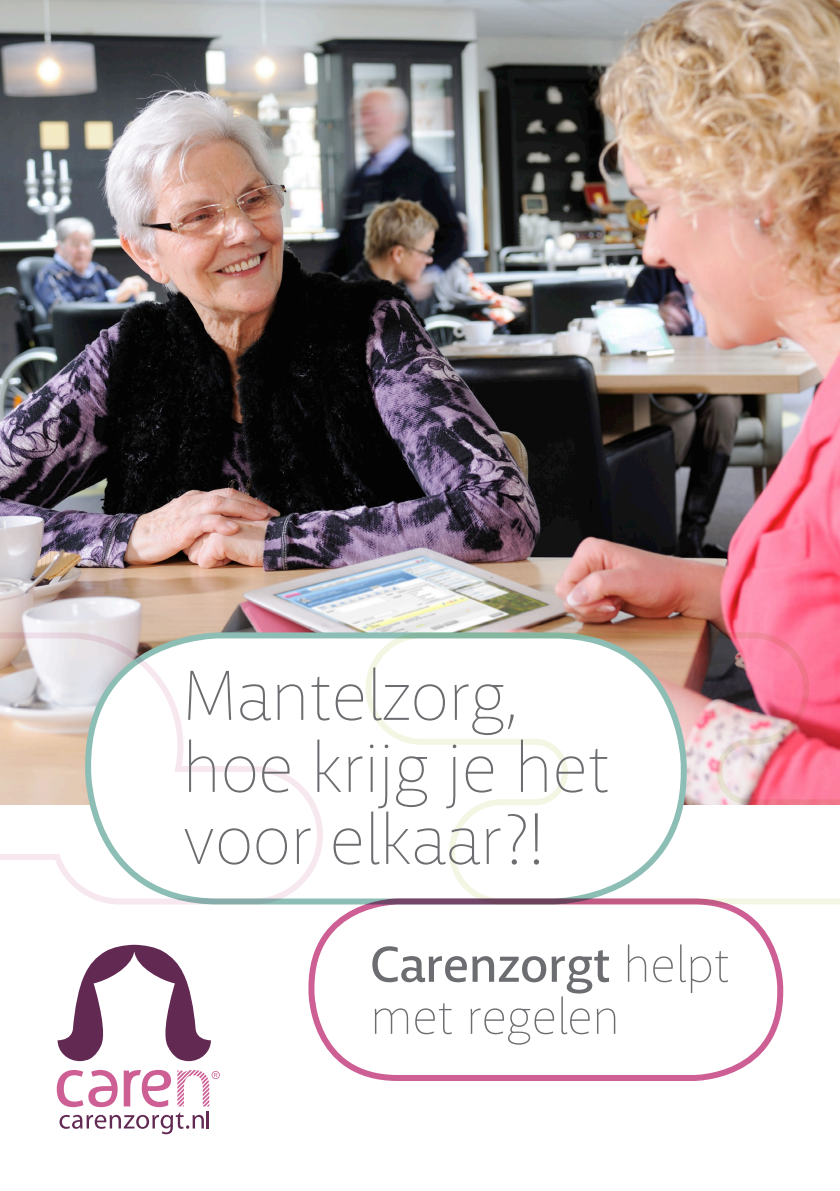
<style>
.page{position:relative;width:840px;height:1191px;background:#fff}
.page>*{position:absolute;margin:0;border:0;box-sizing:border-box;transform-origin:0 0}
.t1{font:100 70px "Macha";color:#6c6d70}
.t2{font:500 50px "Macha";color:#6c6d70}
.t3{font:100 50px "Macha";color:#6c6d70}
.s1{font-weight:100}
</style>
<div class="page">
<img style="left:0;top:0;width:839px;height:632px">
<div style="left:308px;top:898px;width:474px;height:183px;border:6px solid #cd5f94;border-radius:86px"></div>
<svg style="left:363px;top:630px;width:476px;height:276px"></svg>
<svg style="left:0;top:630px;width:325px;height:275px"></svg>
<svg style="left:58px;top:944px;width:153px;height:117px"></svg>
<svg style="left:57px;top:1070px;width:163px;height:64px"></svg>
<p class="t1" style="left:182px;top:652px;width:336px">Mantelzorg,</p>
<p class="t1" style="left:182px;top:724px;width:429px">hoe krijg je het</p>
<p class="t1" style="left:182px;top:796px;width:363px">voor elkaar?!</p>
<p class="t2" style="left:370px;top:933px;width:361px">Carenzorgt <span class="s1">helpt</span></p>
<p class="t3" style="left:370px;top:985px;width:251px">met regelen</p>
</div>
